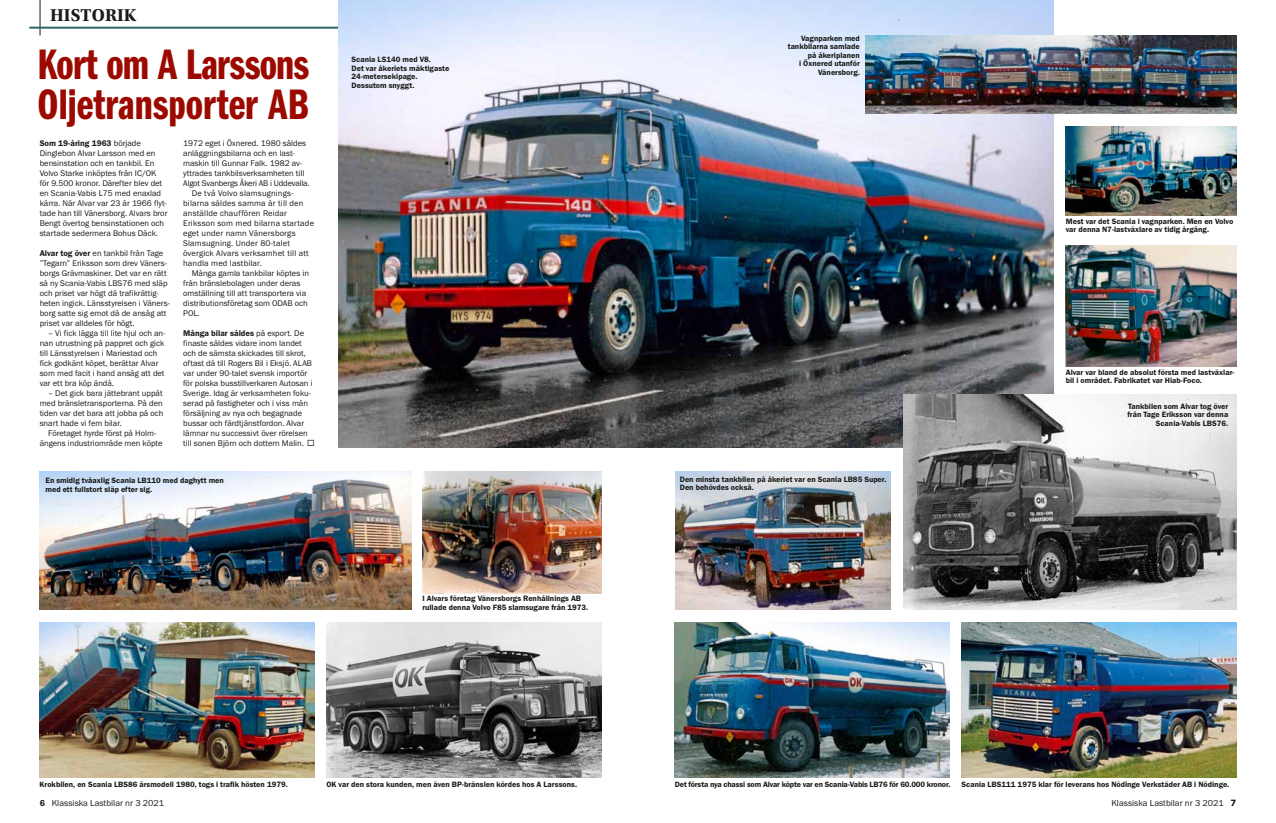
<style>
.page{position:relative;width:1276px;height:823px;background:#fff}
.page>*{position:absolute;margin:0;border:0;box-sizing:border-box;transform-origin:0 0}
.t1{font:44.1px/40px "Franklin Gothic URW Com Dem";color:#9c0900}
.t2{font:700 18px "Utopia Std";letter-spacing:.01em;color:#191917}
.t3{font:9px "Franklin Gothic URW Boo";color:#191917}
.t4{font:8.5px/10px "Franklin Gothic URW Boo";color:#191917}
.t5{font:8.5px "Franklin Gothic URW Boo";letter-spacing:.02em;color:#191917}
.t6{font:8.5px "Franklin Gothic URW Dem";color:#191917}
.t7{font:8.5px "Franklin Gothic URW Boo";letter-spacing:-.02em;color:#191917}
.t8{font:8px/8.5px "Franklin Gothic URW Dem";color:#191917}
.t9{font:8px "Franklin Gothic URW Dem";letter-spacing:-.02em;color:#191917}
.s1{font-family:"Franklin Gothic URW Boo"}
.s2{font-family:"Franklin Gothic URW Dem"}
.s3{font-family:"Avenir Next";font-weight:700}
</style>
<div class="page">
<hr style="left:40px;top:0;width:1px;height:35px;background:#191917">
<hr style="left:29px;top:27px;width:777px;height:2px;background:#2d656a">
<img style="left:338px;top:0;width:716px;height:447px">
<img style="left:865px;top:35px;width:371px;height:79px">
<img style="left:904px;top:394px;width:332px;height:215px">
<img style="left:675px;top:622px;width:274px;height:155px">
<img style="left:326px;top:622px;width:275px;height:155px">
<img style="left:40px;top:471px;width:371px;height:138px">
<img style="left:675px;top:471px;width:215px;height:138px">
<img style="left:961px;top:622px;width:275px;height:155px">
<img style="left:422px;top:471px;width:179px;height:122px">
<img style="left:1065px;top:126px;width:171px;height:90px">
<img style="left:1065px;top:245px;width:171px;height:121px">
<img style="left:40px;top:622px;width:275px;height:155px">
<h2 class="t2" style="left:50px;top:4px;width:88px">HISTORIK</h2>
<h1 class="t1" style="left:38px;top:42px;width:273px">Kort om A Larssons<br>Oljetransporter AB</h1>
<p class="t6" style="left:40px;top:138px;width:103px">Som 19-åring 1963 <span class="s1">började</span></p>
<p class="t4" style="left:40px;top:148px;width:129px">Dinglebon Alvar Larsson med en bensinstation och en tankbil. En Volvo Starke inköptes från IC/OK för 9.500 kronor. Därefter blev det en Scania-Vabis L75 med enaxlad kärra. När Alvar var 23 år 1966 flyt&shy;tade han till Vänersborg. Alvars bror Bengt övertog bensinstationen och startade sedermera Bohus Däck.</p>
<p class="t4" style="left:40px;top:248px;width:132px"><span class="s2">Alvar tog över</span> en tankbil från Tage ”Tegarn” Eriksson som drev Väners&shy;borgs Grävmaskiner. Det var en rätt så ny Scania-Vabis LBS76 med släp och priset var högt då trafikrättig&shy;heten ingick. Länsstyrelsen i Väners&shy;borg satte sig emot då de ansåg att priset var alldeles för högt.</p>
<p class="t4" style="left:40px;top:328px;width:127px;text-indent:8px">– Vi fick lägga till lite hjul och an&shy;nan utrustning på pappret och gick till Länsstyrelsen i Mariestad och fick godkänt köpet, berättar Alvar som med facit i hand ansåg att det var ett bra köp ändå.</p>
<p class="t4" style="left:40px;top:388px;width:125px;text-align:justify;text-indent:8px">– Det gick bara jättebrant uppåt med bränsletransporterna. På den tiden var det bara att jobba på och snart hade vi fem bilar.</p>
<p class="t4" style="left:40px;top:428px;width:124px;text-align:center">Företaget hyrde först på Holm&shy;ängens industriområde men köpte</p>
<p class="t4" style="left:183px;top:138px;width:124px">1972 eget i Öxnered. 1980 såldes</p>
<p class="t4" style="left:183px;top:148px;width:113px">anläggningsbilarna och en last-</p>
<p class="t4" style="left:183px;top:158px;width:120px">maskin till Gunnar Falk. 1982 av-</p>
<p class="t4" style="left:183px;top:168px;width:123px">yttrades tankbilsverksamheten till</p>
<p class="t7" style="left:183px;top:178px;width:128px">Algot Svanbergs Åkeri AB i Uddevalla.</p>
<p class="t5" style="left:192px;top:188px;width:103px">De två Volvo slamsugnings-</p>
<p class="t5" style="left:183px;top:198px;width:122px">bilarna såldes samma år till den</p>
<p class="t5" style="left:183px;top:208px;width:105px">anställde chauffören Reidar</p>
<p class="t5" style="left:183px;top:218px;width:132px">Eriksson som med bilarna startade</p>
<p class="t5" style="left:183px;top:228px;width:114px">eget under namn Vänersborgs</p>
<p class="t5" style="left:183px;top:238px;width:108px">Slamsugning. Under 80-talet</p>
<p class="t5" style="left:183px;top:248px;width:127px">övergick Alvars verksamhet till att</p>
<p class="t5" style="left:183px;top:258px;width:80px">handla med lastbilar.</p>
<p class="t4" style="left:192px;top:268px;width:119px">Många gamla tankbilar köptes in</p>
<p class="t4" style="left:183px;top:278px;width:119px">från bränslebolagen under deras</p>
<p class="t4" style="left:183px;top:288px;width:125px">omställning till att transportera via</p>
<p class="t4" style="left:183px;top:298px;width:126px">distributionsföretag som ODAB och</p>
<p class="t4" style="left:183px;top:308px;width:18px">POL.</p>
<p class="t6" style="left:183px;top:328px;width:122px">Många bilar såldes <span class="s1">på export. De</span></p>
<p class="t4" style="left:183px;top:338px;width:133px">finaste såldes vidare inom landet och de sämsta skickades till skrot, oftast då till Rogers Bil i Eksjö. ALAB var under 90-talet svensk importör för polska busstillverkaren Autosan i Sverige. Idag är verksamheten foku&shy;serad på fastigheter och i viss mån försäljning av nya och begagnade bussar och färdtjänstfordon. Alvar lämnar nu successivt över rörelsen till sonen Björn och dottern Malin. ◻</p>
<p class="t8" style="left:45px;top:476px;width:180px">En smidig tvåaxlig Scania LB110 med daghytt men med ett fullstort släp efter sig.</p>
<p class="t8" style="left:352px;top:55px;width:99px">Scania LS140 med V8.<br>Det var åkeriets mäktigaste<br>24-metersekipage.<br>Dessutom snyggt.</p>
<p class="t8" style="left:422px;top:593px;width:167px">I Alvars företag Vänersborgs Renhållnings AB rullade denna Volvo F85 slamsugare från 1973.</p>
<p class="t8" style="left:788px;top:34px;width:74px;text-align:right">Vagnparken med tankbilarna samlade på åkeriplanen<br>i Öxnered utanför<br>Vänersborg.</p>
<p class="t8" style="left:680px;top:474px;width:208px">Den minsta tankbilen på åkeriet var en Scania LB85 Super.<br>Den behövdes också.</p>
<p class="t8" style="left:1065px;top:216px;width:169px">Mest var det Scania i vagnparken. Men en Volvo var denna N7-lastväxlare av tidig årgång.</p>
<p class="t8" style="left:1065px;top:367px;width:170px">Alvar var bland de absolut första med lastväxlar&shy;bil i området. Fabrikatet var Hiab-Foco.</p>
<p class="t8" style="left:1127px;top:401px;width:102px;text-align:right">Tankbilen som Alvar tog över från Tage Eriksson var denna<br>Scania-Vabis LBS76.</p>
<p class="t8" style="left:40px;top:779px;width:250px">Krokbilen, en Scania LBS86 årsmodell 1980, togs i trafik hösten 1979.</p>
<p class="t8" style="left:326px;top:779px;width:252px">OK var den stora kunden, men även BP-bränslen kördes hos A Larssons.</p>
<p class="t9" style="left:675px;top:779px;width:277px">Det första nya chassi som Alvar köpte var en Scania-Vabis LB76 för 60.000 kronor.</p>
<p class="t8" style="left:961px;top:779px;width:269px">Scania LBS111 1975 klar för leverans hos Nödinge Verkstäder AB i Nödinge.</p>
<p class="t3" style="left:40px;top:797px;width:126px"><span class="s2">6</span> Klassiska Lastbilar nr 3 2021</p>
<p class="t3" style="left:1111px;top:797px;width:126px">Klassiska Lastbilar nr 3 2021 <span class="s3">7</span></p>
</div>
